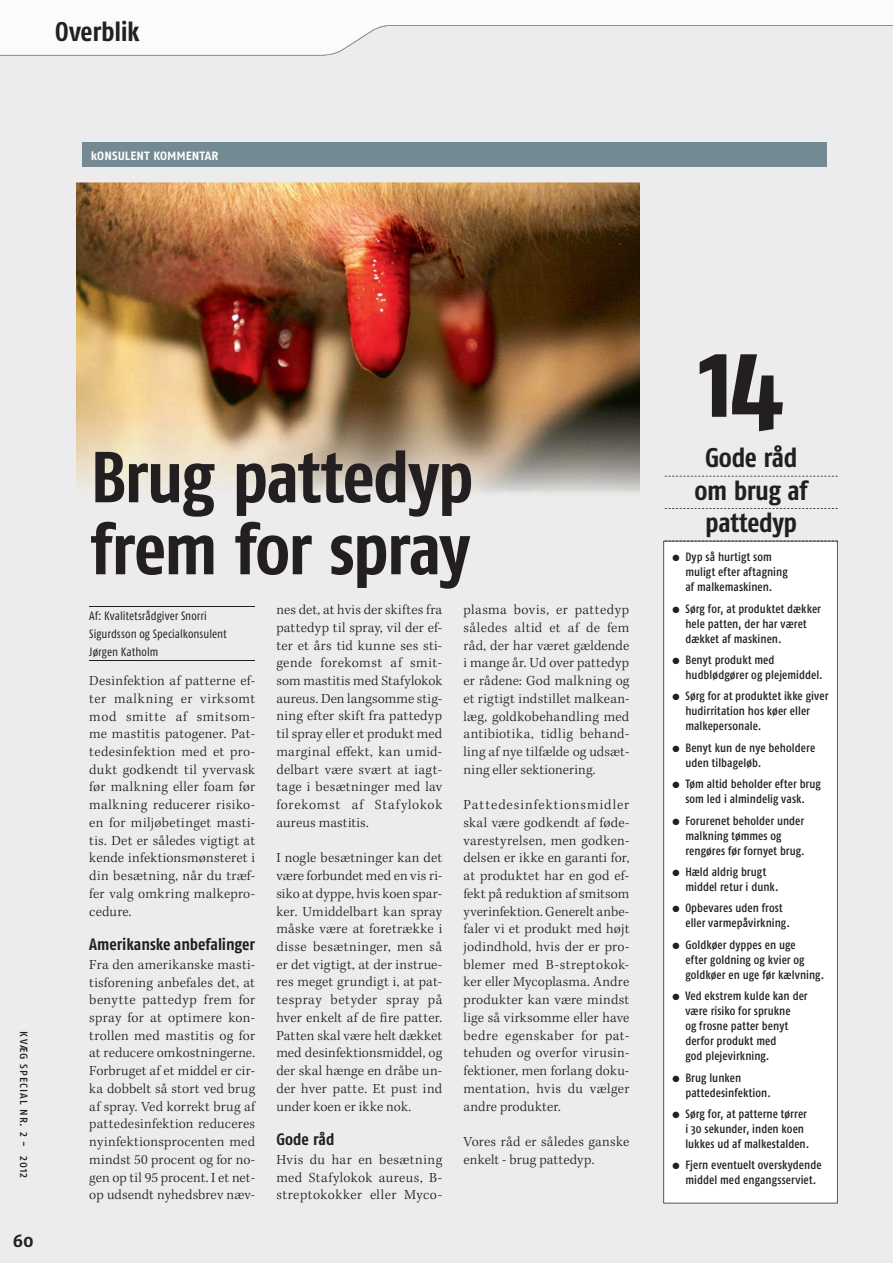
<style>
.page{position:relative;width:893px;height:1263px;background:#ececee}
.page>*{position:absolute;margin:0;border:0;box-sizing:border-box;transform-origin:0 0}
.t1{font:700 condensed 111.6px "Fago OT";color:#231f20}
.t2{font:700 condensed 72px/72px "Fago OT";letter-spacing:-.025em;color:#231f20}
.t3{font:700 condensed 27px/32.4px "Fago OT";letter-spacing:-.015em;color:#231f20;text-align:center}
.t4{font:700 18px "Fago OT";color:#231f20}
.t5{font:700 condensed 16.5px "Fago OT";letter-spacing:-.005em;color:#231f20}
.t6{font:300 14.25px/17.7px "Kepler Std";letter-spacing:.02em;color:#231f20;text-align:justify}
.t7{font:500 condensed 12px/15px "Fago OT";letter-spacing:.005em;color:#231f20}
.t8{font:condensed 12px/17.7px "Fago OT";letter-spacing:.005em;color:#231f20}
.t9{font:700 12px "Fago OT";letter-spacing:.01em;color:#fff}
.t10{font:500 10.5px "Fago OT";letter-spacing:.1em;color:#231f20}
</style>
<div class="page">
<svg style="left:0;top:0;width:893px;height:55px;fill:#fbfbfb"></svg>
<img style="left:77px;top:183px;width:562px;height:310px">
<div style="left:663px;top:541px;width:175px;height:662px;background:#fff"></div>
<hr style="left:89px;top:606px;width:166px;height:1px;background:#231f20">
<hr style="left:89px;top:660px;width:166px;height:1px;background:#231f20">
<svg style="left:665px;top:476px;width:173px;height:1px"></svg>
<svg style="left:665px;top:508px;width:173px;height:1px"></svg>
<svg style="left:665px;top:541px;width:173px;height:1px"></svg>
<div style="left:82px;top:143px;width:744px;height:24px;background:#738a95"></div>
<h3 class="t3" style="left:55px;top:16px;width:86px">Overblik</h3>
<p class="t9" style="left:91px;top:148px;width:129px">kONSULENT KOMMENTAR</p>
<p class="t10" style="left:30px;top:1031px;width:148px;rotate:90deg">KVÆG SPECIAL NR. 2 - 2012</p>
<p class="t4" style="left:13px;top:1230px;width:22px">60</p>
<h2 class="t2" style="left:91px;top:441px;width:384px">Brug pattedyp frem for spray</h2>
<p class="t8" style="left:89px;top:607px;width:139px">Af: Kvalitetsrådgiver Snorri<br>Sigurdsson og Specialkonsulent<br>Jørgen Katholm</p>
<p class="t6" style="left:89px;top:673px;width:167px">Desinfektion af patterne ef&shy;ter malkning er virksomt mod smitte af smitsom&shy;me mastitis patogener. Pat&shy;tedesinfektion med et pro&shy;dukt godkendt til yvervask før malkning eller foam før malkning reducerer risiko&shy;en for miljøbetinget masti&shy;tis. Det er således vigtigt at kende infektionsmønsteret i din besætning, når du træf&shy;fer valg omkring malkepro&shy;cedure.</p>
<p class="t5" style="left:89px;top:934px;width:167px">Amerikanske anbefalinger</p>
<p class="t6" style="left:89px;top:957px;width:167px">Fra den amerikanske masti&shy;tisforening anbefales det, at benytte pattedyp frem for spray for at optimere kon&shy;trollen med mastitis og for at reducere omkostningerne.<br>Forbruget af et middel er cir&shy;ka dobbelt så stort ved brug af spray. Ved korrekt brug af pattedesinfektion reduceres nyinfektionsprocenten med mindst 50 procent og for no&shy;gen op til 95 procent. I et net&shy;op udsendt nyhedsbrev næv-</p>
<p class="t6" style="left:276px;top:602px;width:167px">nes det, at hvis der skiftes fra pattedyp til spray, vil der ef&shy;ter et års tid kunne ses sti&shy;gende forekomst af smit&shy;som mastitis med Stafylokok aureus. Den langsomme stig&shy;ning efter skift fra pattedyp til spray eller et produkt med marginal effekt, kan umid&shy;delbart være svært at iagt&shy;tage i besætninger med lav forekomst af Stafylokok aureus mastitis.</p>
<p class="t6" style="left:276px;top:850px;width:167px">I nogle besætninger kan det være forbundet med en vis ri&shy;siko at dyppe, hvis koen spar&shy;ker. Umiddelbart kan spray måske være at foretrække i disse besætninger, men så er det vigtigt, at der instrue&shy;res meget grundigt i, at pat&shy;tespray betyder spray på hver enkelt af de fire patter.<br>Patten skal være helt dækket med desinfektionsmiddel, og der skal hænge en dråbe un&shy;der hver patte. Et pust ind under koen er ikke nok.</p>
<p class="t5" style="left:276px;top:1129px;width:60px">Gode råd</p>
<p class="t6" style="left:276px;top:1152px;width:167px">Hvis du har en besætning med Stafylokok aureus, B&shy;streptokokker eller Myco-</p>
<p class="t6" style="left:463px;top:602px;width:167px">plasma bovis, er pattedyp således altid et af de fem råd, der har været gældende i mange år. Ud over pattedyp er rådene: God malkning og et rigtigt indstillet malkean&shy;læg, goldkobehandling med antibiotika, tidlig behand&shy;ling af nye tilfælde og udsæt&shy;ning eller sektionering.</p>
<p class="t6" style="left:463px;top:797px;width:167px">Pattedesinfektionsmidler skal være godkendt af føde&shy;varestyrelsen, men godken&shy;delsen er ikke en garanti for, at produktet har en god ef&shy;fekt på reduktion af smitsom yverinfektion. Generelt anbe&shy;faler vi et produkt med højt jodindhold, hvis der er pro&shy;blemer med B-streptokok&shy;ker eller Mycoplasma. Andre produkter kan være mindst lige så virksomme eller have bedre egenskaber for pat&shy;tehuden og overfor virusin&shy;fektioner, men forlang doku&shy;mentation, hvis du vælger andre produkter.</p>
<p class="t6" style="left:463px;top:1134px;width:167px">Vores råd er således ganske enkelt - brug pattedyp.</p>
<h1 class="t1" style="left:698px;top:311px;width:86px">14</h1>
<h3 class="t3" style="left:695px;top:442px;width:115px">Gode råd om brug af pattedyp</h3>
<p class="t7" style="left:685px;top:550px;width:104px;text-indent:-13px">● Dyp så hurtigt som muligt efter aftagning af malkemaskinen.</p>
<p class="t7" style="left:685px;top:601px;width:137px;text-indent:-13px">● Sørg for, at produktet dækker hele patten, der har været dækket af maskinen.</p>
<p class="t7" style="left:685px;top:652px;width:139px;text-indent:-13px">● Benyt produkt med hudblødgører og plejemiddel.</p>
<p class="t7" style="left:685px;top:689px;width:144px;text-indent:-13px">● Sørg for at produktet ikke giver hudirritation hos køer eller malkepersonale.</p>
<p class="t7" style="left:685px;top:740px;width:131px;text-indent:-13px">● Benyt kun de nye beholdere uden tilbageløb.</p>
<p class="t7" style="left:673px;top:776px;width:150px;text-align:center">● Tøm altid beholder efter brug som led i almindelig vask.</p>
<p class="t7" style="left:685px;top:813px;width:121px;text-indent:-13px">● Forurenet beholder under malkning tømmes og rengøres før fornyet brug.</p>
<p class="t7" style="left:685px;top:864px;width:95px;text-indent:-13px">● Hæld aldrig brugt middel retur i dunk.</p>
<p class="t7" style="left:685px;top:901px;width:106px;text-indent:-13px">● Opbevares uden frost eller varmepåvirkning.</p>
<p class="t7" style="left:685px;top:937px;width:140px;text-indent:-13px">● Goldkøer dyppes en uge<br>efter goldning og kvier og goldkøer en uge før kælvning.</p>
<p class="t7" style="left:685px;top:988px;width:124px;text-indent:-13px">● Ved ekstrem kulde kan der være risiko for sprukne<br>og frosne patter benyt derfor produkt med<br>god plejevirkning.</p>
<p class="t7" style="left:685px;top:1070px;width:87px;text-indent:-13px">● Brug lunken pattedesinfektion.</p>
<p class="t7" style="left:685px;top:1106px;width:125px;text-indent:-13px">● Sørg for, at patterne tørrer i 30 sekunder, inden koen lukkes ud af malkestalden.</p>
<p class="t7" style="left:685px;top:1157px;width:138px;text-indent:-13px">● Fjern eventuelt overskydende middel med engangsserviet.</p>
</div>
